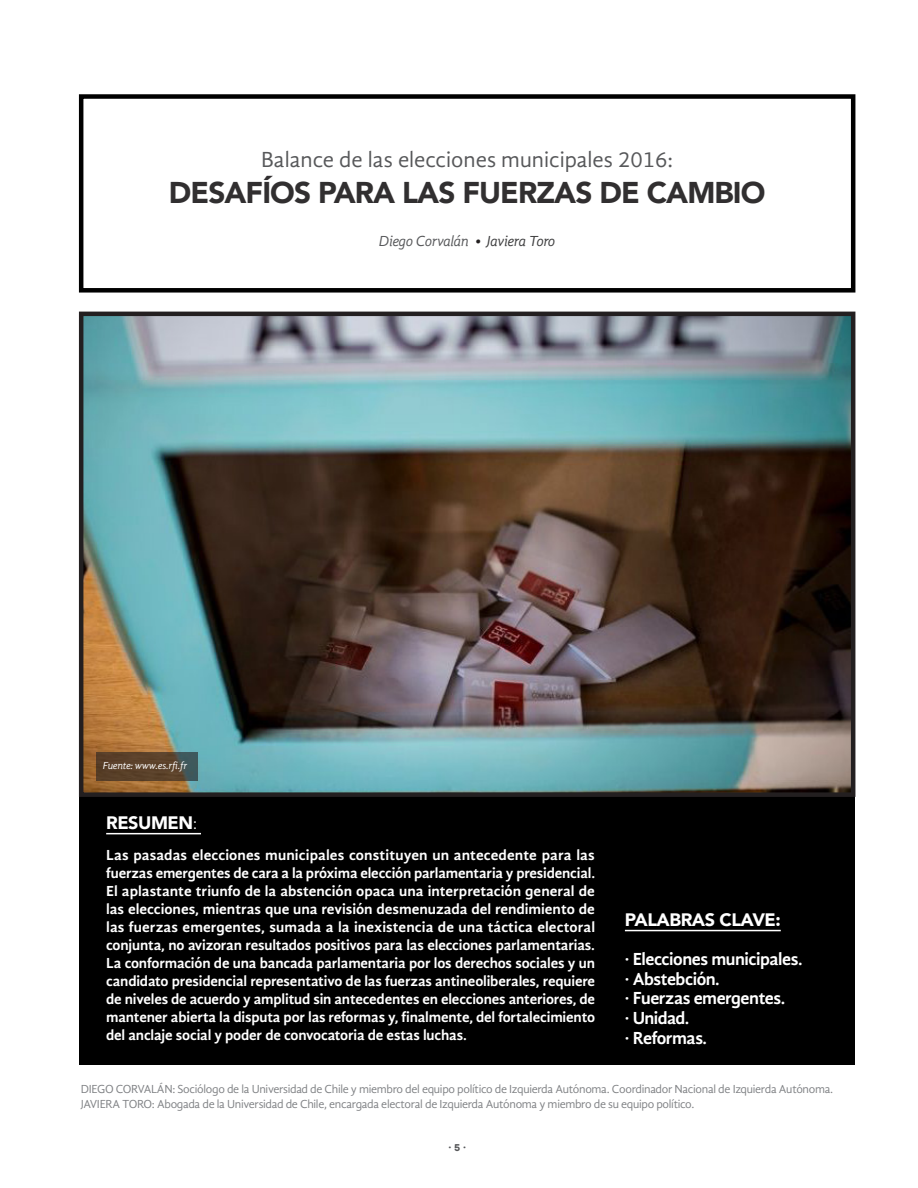
<style>
.page{position:relative;width:918px;height:1188px;background:#fff}
.page>*{position:absolute;margin:0;border:0;box-sizing:border-box;transform-origin:0 0}
.Títulos{font:900 30px "Avenir";letter-spacing:-.03em;color:#312f30}
.Títulos-2{font:22.5px "Gandhi Sans";color:#57585a}
.Cuerpo_de_Texto{font:700 18px/19.5px "Gandhi Sans";letter-spacing:-.025em;color:#fff}
.Cuerpo_de_Texto-2{font:900 18px "Avenir";letter-spacing:-.025em;color:#fff}
.Cuerpo_de_Texto-3{font:700 15px/18px "Gandhi Sans";letter-spacing:-.01em;color:#fff;text-align:justify}
.Cuerpo_de_Texto-4{font:italic 15px "Gandhi Sans";letter-spacing:-.03em;color:#57585a}
.Cuerpo_de_Texto-5{font:12px/15px "Gandhi Sans";letter-spacing:-.025em;color:#808285}
.Cuerpo_de_Texto-6{font:italic 10.5px "Gandhi Sans";letter-spacing:-.025em;color:#fff}
.t1{font:700 10.5px "Dax Pro";color:#57585a}
.s1{color:#231f20}
.s2{color:#3e3e3f}
.s3{font-family:"Avenir LT Std";font-weight:400;font-size:16.5px}
.s4{font-family:"Avenir";font-weight:900}
.s5{font-family:"Archive";font-weight:400}
</style>
<div class="page">
<div style="left:80px;top:312px;width:775px;height:753px;background:#000"></div>
<img style="left:84px;top:317px;width:766px;height:475px">
<div style="left:79px;top:312px;width:776px;height:485px;border:4px solid #231f20"></div>
<div style="left:79px;top:94px;width:776px;height:199px;border:4px solid #000"></div>
<hr style="left:106px;top:833px;width:95px;height:1px;background:#fff">
<svg style="left:97px;top:753px;width:101px;height:28px;background:#554431"></svg>
<hr style="left:625px;top:930px;width:156px;height:1px;background:#fff">
<p class="Títulos-2" style="left:261px;top:147px;width:414px">Balance de las elecciones municipales 2016:</p>
<p class="Títulos" style="left:169px;top:167px;width:598px">DESAFÍOS PARA LAS FUERZAS DE CAMBIO</p>
<p class="Cuerpo_de_Texto-4" style="left:379px;top:232px;width:178px">Diego Corvalán <span class="s1">•</span> <span class="s2">Javiera Toro</span></p>
<p class="Cuerpo_de_Texto-6" style="left:103px;top:759px;width:86px">Fuente: www.es.rfi.fr</p>
<p class="Cuerpo_de_Texto-2" style="left:106px;top:807px;width:93px">RESUMEN<span class="s3">:</span></p>
<p class="Cuerpo_de_Texto-3" style="left:106px;top:846px;width:491px">Las pasadas elecciones municipales constituyen un antecedente para las fuerzas emergentes de cara a la próxima elección parlamentaria y presidencial.<br>El aplastante triunfo de la abstención opaca una interpretación general de las elecciones, mientras que una revisión desmenuzada del rendimiento de las fuerzas emergentes, sumada a la inexistencia de una táctica electoral conjunta, no avizoran resultados positivos para las elecciones parlamentarias.<br>La conformación de una bancada parlamentaria por los derechos sociales y un candidato presidencial representativo de las fuerzas antineoliberales, requiere de niveles de acuerdo y amplitud sin antecedentes en elecciones anteriores, de mantener abierta la disputa por las reformas y, finalmente, del fortalecimiento del anclaje social y poder de convocatoria de estas luchas.</p>
<p class="Cuerpo_de_Texto" style="left:625px;top:900px;width:179px;line-height:39px"><span class="s4">PALABRAS CLAVE:<br></span>· Elecciones municipales.</p>
<p class="Cuerpo_de_Texto" style="left:625px;top:969px;width:162px">· Abstebción.<br>· Fuerzas emergentes. · Unidad.</p>
<p class="Cuerpo_de_Texto" style="left:625px;top:1028px;width:84px">· Reformas.</p>
<p class="Cuerpo_de_Texto-5" style="left:81px;top:1082px;width:754px">DIEGO CORVALÁN: Sociólogo de la Universidad de Chile y miembro del equipo político de Izquierda Autónoma. Coordinador Nacional de Izquierda Autónoma.<br>JAVIERA TORO: Abogada de la Universidad de Chile, encargada electoral de Izquierda Autónoma y miembro de su equipo político.</p>
<p class="t1" style="left:449px;top:1140px;width:19px">· <span class="s5">5</span> ·</p>
</div>
